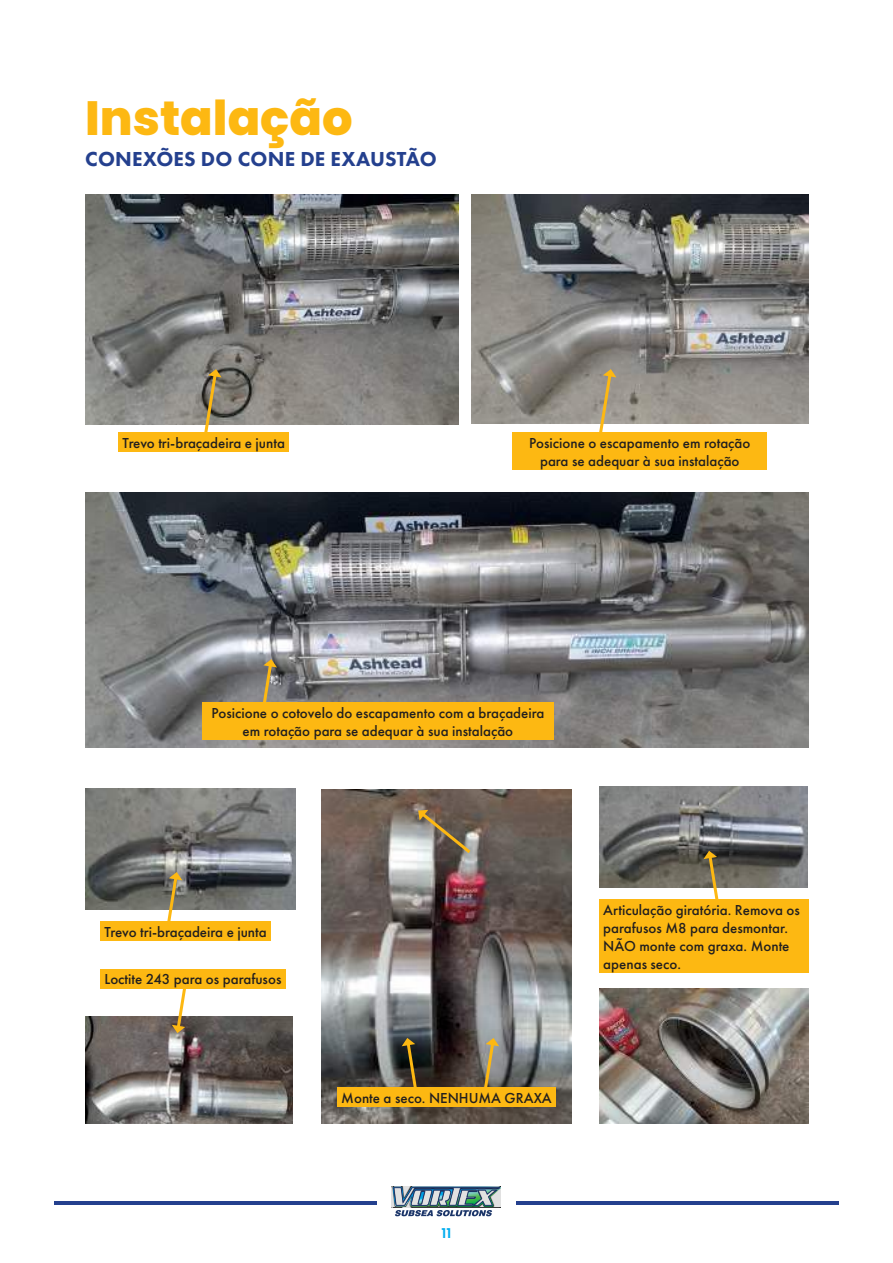
<style>
.page{position:relative;width:893px;height:1263px;background:#fff}
.page>*{position:absolute;margin:0;border:0;box-sizing:border-box;transform-origin:0 0}
.t1{font:800 48px "Poppins";color:#fdb812}
.t2{font:800 21px "Futura PT";letter-spacing:.01em;color:#24408e}
.t3{font:500 15px/18px "Futura PT";color:#221f1f;text-align:center}
.t4{font:600 13.5px "Poppins";color:#00adef}
</style>
<div class="page">
<img style="left:392px;top:1186px;width:109px;height:30px">
<hr style="left:54px;top:1201px;width:322px;height:3px;background:#24408e">
<hr style="left:517px;top:1201px;width:322px;height:3px;background:#24408e">
<img style="left:85px;top:1016px;width:208px;height:107px">
<img style="left:321px;top:789px;width:251px;height:334px">
<img style="left:599px;top:787px;width:209px;height:100px">
<img style="left:599px;top:989px;width:209px;height:134px">
<img style="left:85px;top:194px;width:374px;height:230px">
<img style="left:471px;top:194px;width:337px;height:230px">
<img style="left:85px;top:492px;width:723px;height:256px">
<img style="left:86px;top:789px;width:209px;height:121px">
<svg style="left:200px;top:369px;width:22px;height:63px"></svg>
<svg style="left:595px;top:369px;width:21px;height:63px"></svg>
<svg style="left:258px;top:659px;width:19px;height:43px"></svg>
<svg style="left:164px;top:872px;width:18px;height:49px"></svg>
<svg style="left:481px;top:1038px;width:18px;height:49px"></svg>
<svg style="left:402px;top:1038px;width:18px;height:49px"></svg>
<svg style="left:703px;top:851px;width:19px;height:48px"></svg>
<svg style="left:418px;top:810px;width:56px;height:46px;background:#897c68"></svg>
<svg style="left:172px;top:989px;width:18px;height:44px"></svg>
<div style="left:118px;top:432px;width:171px;height:20px;background:#fdb812"></div>
<div style="left:100px;top:921px;width:171px;height:20px;background:#fdb812"></div>
<div style="left:599px;top:899px;width:209px;height:74px;background:#fdb812"></div>
<div style="left:100px;top:969px;width:186px;height:20px;background:#fdb812"></div>
<div style="left:337px;top:1087px;width:219px;height:20px;background:#fdb812"></div>
<div style="left:512px;top:432px;width:255px;height:38px;background:#fdb812"></div>
<div style="left:202px;top:702px;width:352px;height:38px;background:#fdb812"></div>
<h1 class="t1" style="left:85px;top:88px;width:269px">Instalação</h1>
<h2 class="t2" style="left:85px;top:147px;width:353px">CONEXÕES DO CONE DE EXAUSTÃO</h2>
<p class="t3" style="left:123px;top:434px;width:164px">Trevo tri-braçadeira e junta</p>
<p class="t3" style="left:529px;top:434px;width:223px">Posicione o escapamento em rotação para se adequar à sua instalação</p>
<p class="t3" style="left:211px;top:704px;width:335px">Posicione o cotovelo do escapamento com a braçadeira em rotação para se adequar à sua instalação</p>
<p class="t3" style="left:104px;top:923px;width:164px">Trevo tri-braçadeira e junta</p>
<p class="t3" style="left:104px;top:970px;width:178px">Loctite 243 para os parafusos</p>
<p class="t3" style="left:341px;top:1089px;width:212px">Monte a seco. NENHUMA GRAXA</p>
<p class="t4" style="left:442px;top:1225px;width:11px">11</p>
<p class="t3" style="left:603px;top:901px;width:198px;text-align:left">Articulação giratória. Remova os parafusos M8 para desmontar.<br>NÃO monte com graxa. Monte apenas seco.</p>
</div>
